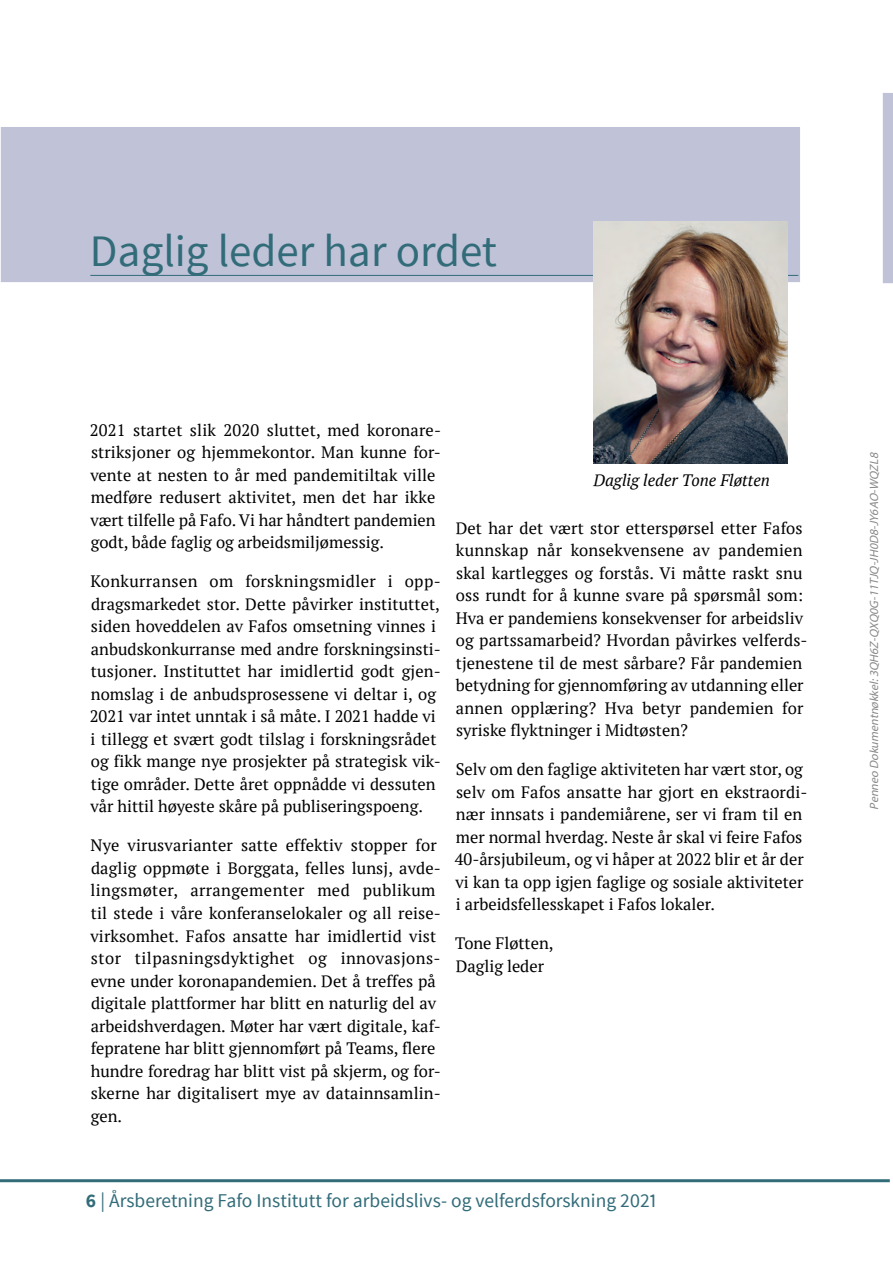
<style>
.page{position:relative;width:893px;height:1263px;background:#fff}
.page>*{position:absolute;margin:0;border:0;box-sizing:border-box;transform-origin:0 0}
.t1{font:45px "Source Sans Pro";color:#326c79}
.t2{font:19.5px "Source Sans Pro";color:#326c79}
.t3{font:16.5px/22.5px "PT Serif";letter-spacing:.005em;color:#000}
.t4{font:italic 16.5px "PT Serif";color:#000}
.t5{font:italic 12px "Myriad Pro";color:#888}
.s1{font-weight:700}
</style>
<div class="page">
<div style="left:0;top:125px;width:801px;height:159px;background:#c0c2d7;border:2px solid #fff"></div>
<hr style="left:0;top:1179px;width:890px;height:3px;background:#326c79">
<hr style="left:90px;top:275px;width:708px;height:1px;background:#326c79">
<img style="left:594px;top:221px;width:193px;height:242px">
<svg style="left:882px;top:93px;width:11px;height:191px;background:#c4c6da"></svg>
<h1 class="t1" style="left:90px;top:227px;width:409px">Daglig leder har ordet</h1>
<p class="t3" style="left:90px;top:419px;width:353px">2021 startet slik 2020 sluttet, med koronare&shy;striksjoner og hjemmekontor. Man kunne for&shy;vente at nesten to år med pandemitiltak ville medføre redusert aktivitet, men det har ikke vært tilfelle på Fafo. Vi har håndtert pandemien godt, både faglig og arbeidsmiljømessig.</p>
<p class="t3" style="left:90px;top:571px;width:353px">Konkurransen om forskningsmidler i opp&shy;dragsmarkedet stor. Dette påvirker instituttet, siden hoveddelen av Fafos omsetning vinnes i anbudskonkurranse med andre forskningsinsti&shy;tusjoner. Instituttet har imidlertid godt gjen&shy;nomslag i de anbudsprosessene vi deltar i, og 2021 var intet unntak i så måte. I 2021 hadde vi i tillegg et svært godt tilslag i forskningsrådet og fikk mange nye prosjekter på strategisk vik&shy;tige områder. Dette året oppnådde vi dessuten vår hittil høyeste skåre på publiseringspoeng.</p>
<p class="t3" style="left:90px;top:835px;width:352px">Nye virusvarianter satte effektiv stopper for daglig oppmøte i Borggata, felles lunsj, avde&shy;lingsmøter, arrangementer med publikum til stede i våre konferanselokaler og all reise&shy;virksomhet. Fafos ansatte har imidlertid vist stor tilpasningsdyktighet og innovasjons&shy;evne under koronapandemien. Det å treffes på digitale plattformer har blitt en naturlig del av arbeidshverdagen. Møter har vært digitale, kaf&shy;fepratene har blitt gjennomført på Teams, flere hundre foredrag har blitt vist på skjerm, og for&shy;skerne har digitalisert mye av datainnsamlin&shy;gen.</p>
<p class="t4" style="left:593px;top:471px;width:178px">Daglig leder Tone Fløtten</p>
<p class="t3" style="left:456px;top:517px;width:353px">Det har det vært stor etterspørsel etter Fafos kunnskap når konsekvensene av pandemien skal kartlegges og forstås. Vi måtte raskt snu oss rundt for å kunne svare på spørsmål som:<br>Hva er pandemiens konsekvenser for arbeidsliv og partssamarbeid? Hvordan påvirkes velferds&shy;tjenestene til de mest sårbare? Får pandemien betydning for gjennomføring av utdanning eller annen opplæring? Hva betyr pandemien for syriske flyktninger i Midtøsten?</p>
<p class="t3" style="left:455px;top:759px;width:354px">Selv om den faglige aktiviteten har vært stor, og selv om Fafos ansatte har gjort en ekstraordi&shy;nær innsats i pandemiårene, ser vi fram til en mer normal hverdag. Neste år skal vi feire Fafos 40-årsjubileum, og vi håper at 2022 blir et år der vi kan ta opp igjen faglige og sosiale aktiviteter i arbeidsfellesskapet i Fafos lokaler.</p>
<p class="t3" style="left:455px;top:933px;width:100px">Tone Fløtten,<br>Daglig leder</p>
<p class="t2" style="left:86px;top:1189px;width:572px"><span class="s1">6</span> | Årsberetning Fafo Institutt for arbeidslivs- og velferdsforskning 2021</p>
<p class="t5" style="left:869px;top:810px;width:361px;rotate:-90deg">Penneo Dokumentnøkkel:3QH6Z-QXQ0G-11TJQ-JH0D8-JY6AO-WQZL8</p>
</div>
